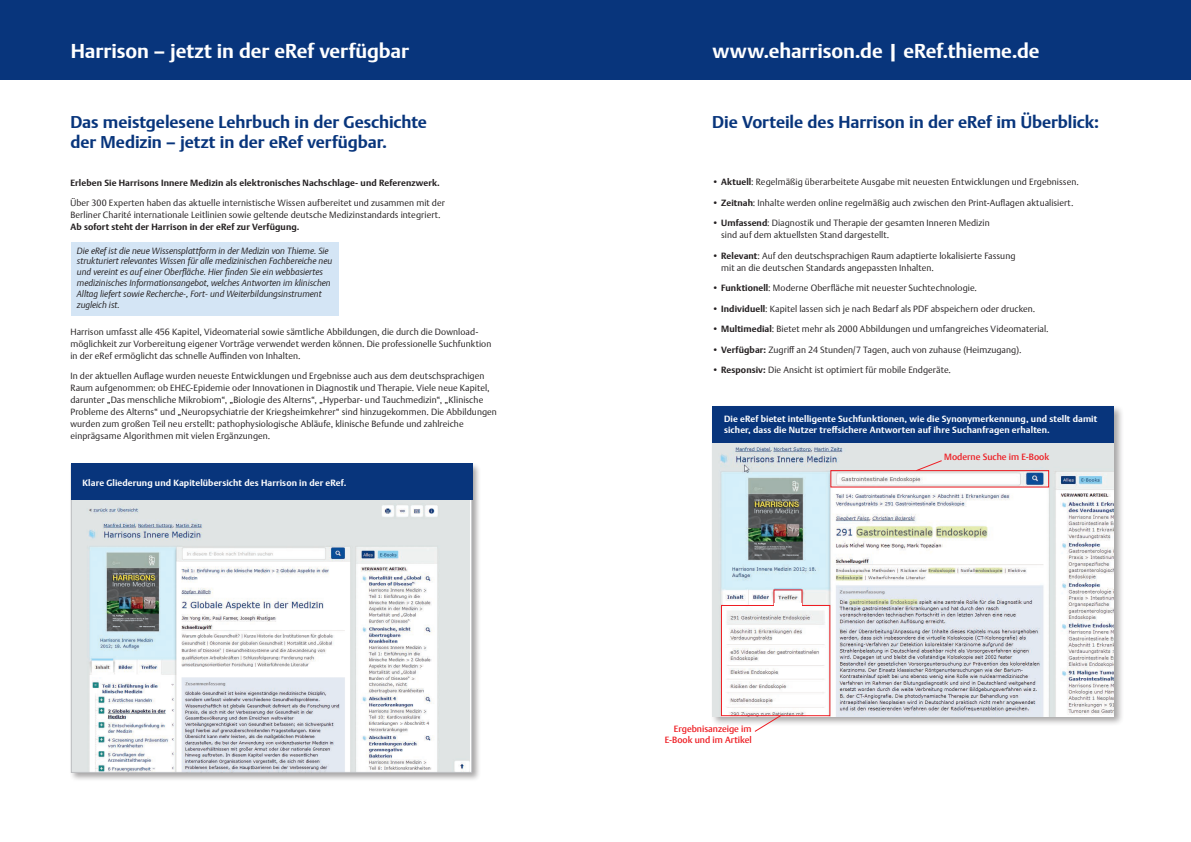
<style>
.page{position:relative;width:1191px;height:842px;background:#fff}
.page>*{position:absolute;margin:0;border:0;box-sizing:border-box;transform-origin:0 0}
.t1{font:700 20px "Thieme Argo 2011";letter-spacing:-.005em;color:#fff}
.t2{font:700 17px/20.4px "Thieme Argo 2011";letter-spacing:-.005em;color:#08357c}
.t3{font:300 9px/12px "Thieme Argo 2011";letter-spacing:.005em;color:#231f20}
.t4{font:italic 300 9px/10.8px "Thieme Argo 2011";color:#231f20}
.t5{font:700 9px/11px "Thieme Argo 2011";letter-spacing:.01em;color:#fff}
.t6{font:700 9px "Thieme Argo 2011";letter-spacing:.01em;color:#231f20}
.t7{font:500 9px/10.8px "Thieme Argo 2011";color:#ee1d23;text-align:right}
.s1{font-weight:700}
</style>
<div class="page">
<div style="left:0;top:0;width:1191px;height:79px;background:#08357c"></div>
<div style="left:710px;top:405px;width:414px;height:321px;background:#231f20;opacity:.4"></div>
<img style="left:712px;top:443px;width:401px;height:273px">
<div style="left:712px;top:407px;width:401px;height:36px;background:#08357c"></div>
<div style="left:830px;top:470px;width:219px;height:17px;border:1px solid #ee1d23"></div>
<div style="left:721px;top:605px;width:109px;height:111px;border:1px solid #ee1d23"></div>
<div style="left:774px;top:603px;width:27px;height:6px;background:#fff"></div>
<svg style="left:915px;top:459px;width:28px;height:13px"></svg>
<svg style="left:753px;top:714px;width:29px;height:18px"></svg>
<div style="left:71px;top:242px;width:268px;height:74px;background:#d4e5f5"></div>
<div style="left:69px;top:463px;width:413px;height:319px;background:#231f20;opacity:.4"></div>
<img style="left:73px;top:500px;width:396px;height:271px">
<div style="left:71px;top:464px;width:401px;height:36px;background:#08357c"></div>
<h1 class="t1" style="left:71px;top:38px;width:340px">Harrison – jetzt in der eRef verfügbar</h1>
<h1 class="t1" style="left:712px;top:38px;width:329px">www.eharrison.de | eRef.thieme.de</h1>
<h2 class="t2" style="left:70px;top:112px;width:358px">Das meistgelesene Lehrbuch in der Geschichte der Medizin – jetzt in der eRef verfügbar.</h2>
<p class="t6" style="left:70px;top:177px;width:371px">Erleben Sie Harrisons Innere Medizin als elektronisches Nachschlage- und Referenzwerk.</p>
<p class="t3" style="left:70px;top:197px;width:376px">Über 300 Experten haben das aktuelle internistische Wissen aufbereitet und zusammen mit der<br>Berliner Charité internationale Leitlinien sowie geltende deutsche Medizinstandards integriert.</p>
<p class="t6" style="left:70px;top:221px;width:230px">Ab sofort steht der Harrison in der eRef zur Verfügung.</p>
<p class="t4" style="left:77px;top:245px;width:257px">Die eRef ist die neue Wissensplattform in der Medizin von Thieme. Sie strukturiert relevantes Wissen für alle medizinischen Fachbereiche neu und vereint es auf einer Oberfläche. Hier finden Sie ein webbasiertes medizinisches Informationsangebot, welches Antworten im klinischen Alltag liefert sowie Recherche-, Fort- und Weiterbildungsinstrument zugleich ist.</p>
<p class="t3" style="left:70px;top:325px;width:422px">Harrison umfasst alle 456 Kapitel, Videomaterial sowie sämtliche Abbildungen, die durch die Download&shy;möglichkeit zur Vorbereitung eigener Vorträge verwendet werden können. Die professionelle Suchfunktion in der eRef ermöglicht das schnelle Auffinden von Inhalten.</p>
<p class="t3" style="left:70px;top:370px;width:428px">In der aktuellen Auflage wurden neueste Entwicklungen und Ergebnisse auch aus dem deutschsprachigen Raum aufgenommen: ob EHEC-Epidemie oder Innovationen in Diagnostik und Therapie. Viele neue Kapitel, darunter „Das menschliche Mikrobiom“, „Biologie des Alterns“, „Hyperbar- und Tauchmedizin“, „Klinische Probleme des Alterns“ und „Neuropsychiatrie der Kriegsheimkehrer“ sind hinzugekommen. Die Abbildungen wurden zum großen Teil neu erstellt: pathophysiologische Abläufe, klinische Befunde und zahlreiche einprägsame Algorithmen mit vielen Ergänzungen.</p>
<p class="t5" style="left:82px;top:477px;width:265px">Klare Gliederung und Kapitelübersicht des Harrison in der eRef.</p>
<h2 class="t2" style="left:712px;top:112px;width:388px">Die Vorteile des Harrison in der eRef im Überblick:</h2>
<p class="t3" style="left:712px;top:176px;width:368px">• <span class="s1">Aktuell</span>: Regelmäßig überarbeitete Ausgabe mit neuesten Entwicklungen und Ergebnissen.</p>
<p class="t3" style="left:712px;top:196px;width:363px">• <span class="s1">Zeitnah</span>: Inhalte werden online regelmäßig auch zwischen den Print-Auflagen aktualisiert.</p>
<p class="t3" style="left:721px;top:217px;width:270px;text-indent:-9px">• <span class="s1">Umfassend</span>: Diagnostik und Therapie der gesamten Inneren Medizin sind auf dem aktuellsten Stand dargestellt.</p>
<p class="t3" style="left:721px;top:249px;width:296px;text-indent:-9px">• <span class="s1">Relevant</span>: Auf den deutschsprachigen Raum adaptierte lokalisierte Fassung mit an die deutschen Standards angepassten Inhalten.</p>
<p class="t3" style="left:712px;top:282px;width:266px">• <span class="s1">Funktionell</span>: Moderne Oberfläche mit neuester Suchtechnologie.</p>
<p class="t3" style="left:712px;top:302px;width:325px">• <span class="s1">Individuell</span>: Kapitel lassen sich je nach Bedarf als PDF abspeichern oder drucken.</p>
<p class="t3" style="left:712px;top:323px;width:338px">• <span class="s1">Multimedial</span>: Bietet mehr als 2000 Abbildungen und umfangreiches Videomaterial.</p>
<p class="t3" style="left:712px;top:343px;width:311px">• <span class="s1">Verfügbar:</span> Zugriff an 24 Stunden/7 Tagen, auch von zuhause (Heimzugang).</p>
<p class="t3" style="left:712px;top:364px;width:240px">• <span class="s1">Responsiv:</span> Die Ansicht ist optimiert für mobile Endgeräte.</p>
<p class="t5" style="left:724px;top:414px;width:375px">Die eRef bietet intelligente Suchfunktionen, wie die Synonymerkennung, und stellt damit sicher, dass die Nutzer treffsichere Antworten auf ihre Suchanfragen erhalten.</p>
<p class="t7" style="left:944px;top:451px;width:106px">Moderne Suche im E-Book</p>
<p class="t7" style="left:665px;top:723px;width:88px">Ergebnisanzeige im<br>E-Book und im Artikel</p>
</div>
